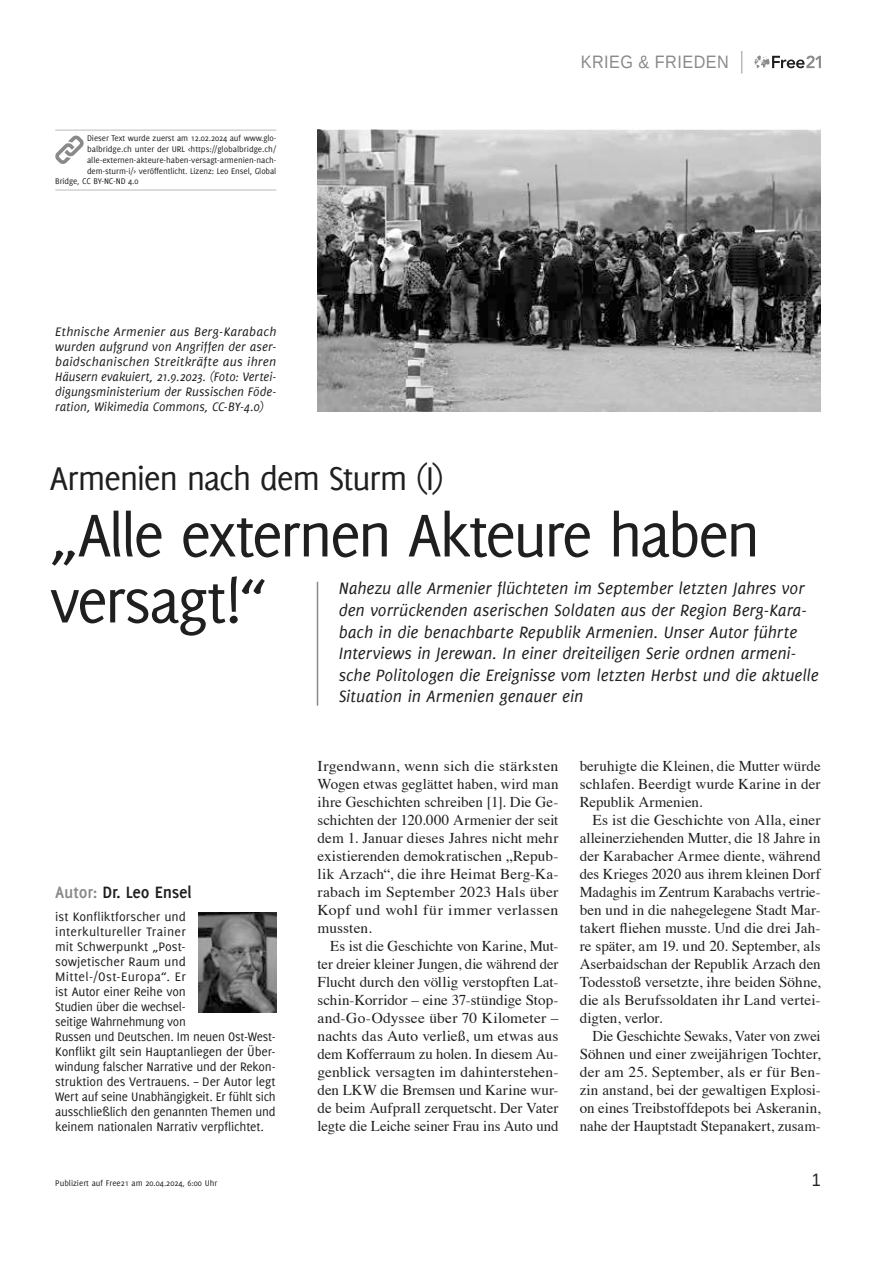
<style>
.page{position:relative;width:893px;height:1263px;background:#fff}
.page>*{position:absolute;margin:0;border:0;box-sizing:border-box;transform-origin:0 0}
.t1{font:66px/66px "Delicious";letter-spacing:-.045em;color:#1f1f1f}
.t2{font:36px "Delicious";letter-spacing:-.04em;color:#1f1f1f}
.t3{font:italic 18px/21.6px "Delicious";color:#1f1f1f}
.t4{font:700 18px "Delicious";letter-spacing:-.01em;color:#1f1f1f}
.t5{font:18px "Liberation Sans";letter-spacing:.03em;color:#8a8a8a;scale:.9 1}
.t6{font:18px "Liberation Sans";color:#1f1f1f;scale:.9 1}
.t7{font:15px/18px "Times";letter-spacing:.005em;color:#1f1f1f;text-align:justify}
.t8{font:15px/18px "Times";letter-spacing:.005em;color:#1f1f1f;text-align:justify;scale:1.05 1}
.t9{font:13.5px/15px "Delicious";letter-spacing:-.015em;color:#1f1f1f}
.t10{font:italic 13.5px/15px "Delicious";color:#1f1f1f;text-align:justify}
.t11{font:9px "Delicious";letter-spacing:-.005em;color:#1f1f1f}
.s1{color:#8a8a8a}
</style>
<div class="page">
<svg style="left:755px;top:55px;width:66px;height:13px"></svg>
<svg style="left:741px;top:51px;width:1px;height:23px"></svg>
<hr style="left:317px;top:582px;width:1px;height:124px;background:#8a8a8a">
<img style="left:317px;top:130px;width:504px;height:281px">
<hr style="left:55px;top:130px;width:221px;height:1px;background:#bababa">
<hr style="left:55px;top:190px;width:221px;height:1px;background:#bababa">
<svg style="left:55px;top:135px;width:29px;height:29px"></svg>
<img style="left:199px;top:912px;width:77px;height:101px">
<p class="t11" style="left:87px;top:133px;width:191px">Dieser Text wurde zuerst am 12.02.2024 auf www.glo-</p>
<p class="t11" style="left:87px;top:144px;width:191px">balbridge.ch unter der URL &lt;https://globalbridge.ch/</p>
<p class="t11" style="left:87px;top:155px;width:191px">alle-externen-akteure-haben-versagt-armenien-nach-</p>
<p class="t11" style="left:87px;top:165px;width:191px">dem-sturm-i/&gt; veröffentlicht. Lizenz: Leo Ensel, Global</p>
<p class="t11" style="left:55px;top:176px;width:85px">Bridge, CC BY-NC-ND 4.0</p>
<p class="t10" style="left:55px;top:324px;width:223px">Ethnische Armenier aus Berg-Karabach wurden aufgrund von Angriffen der aser&shy;baidschanischen Streitkräfte aus ihren Häusern evakuiert, 21.9.2023. (Foto: Vertei&shy;digungsministerium der Russischen Föde&shy;ration, Wikimedia Commons, CC-BY-4.0)</p>
<p class="t5" style="left:581px;top:51px;width:166px">KRIEG &amp; FRIEDEN</p>
<h2 class="t2" style="left:50px;top:458px;width:395px">Armenien nach dem Sturm (I)</h2>
<h1 class="t1" style="left:50px;top:501px;width:712px">„Alle externen Akteure haben versagt!“</h1>
<p class="t3" style="left:339px;top:578px;width:481px">Nahezu alle Armenier flüchteten im September letzten Jahres vor den vorrückenden aserischen Soldaten aus der Region Berg-Kara&shy;bach in die benachbarte Republik Armenien. Unser Autor führte Interviews in Jerewan. In einer dreiteiligen Serie ordnen armeni&shy;sche Politologen die Ereignisse vom letzten Herbst und die aktuelle Situation in Armenien genauer ein</p>
<p class="t4" style="left:55px;top:882px;width:138px"><span class="s1">Autor:</span> Dr. Leo Ensel</p>
<p class="t9" style="left:55px;top:909px;width:222px">ist Konfliktforscher und<br>interkultureller Trainer<br>mit Schwerpunkt „Post-<br>sowjetischer Raum und Mittel-/Ost-Europa“. Er<br>ist Autor einer Reihe von<br>Studien über die wechsel-<br>seitige Wahrnehmung von<br>Russen und Deutschen. Im neuen Ost-West-Konflikt gilt sein Hauptanliegen der Über&shy;windung falscher Narrative und der Rekon&shy;struktion des Vertrauens. – Der Autor legt Wert auf seine Unabhängigkeit. Er fühlt sich ausschließlich den genannten Themen und keinem nationalen Narrativ verpflichtet.</p>
<p class="t8" style="left:317px;top:756px;width:231px">Irgendwann, wenn sich die stärksten Wogen etwas geglättet haben, wird man ihre Geschichten schreiben [1]. Die Ge&shy;schichten der 120.000 Armenier der seit dem 1. Januar dieses Jahres nicht mehr existierenden demokratischen „Repub&shy;lik Arzach“, die ihre Heimat Berg-Ka&shy;rabach im September 2023 Hals über Kopf und wohl für immer verlassen mussten.</p>
<p class="t7" style="left:317px;top:936px;width:242px;text-indent:13px">Es ist die Geschichte von Karine, Mut&shy;ter dreier kleiner Jungen, die während der Flucht durch den völlig verstopften Lat&shy;schin-Korridor – eine 37-stündige Stop&shy;and-Go-Odyssee über 70 Kilometer – nachts das Auto verließ, um etwas aus dem Kofferraum zu holen. In diesem Au&shy;genblick versagten im dahinterstehen&shy;den LKW die Bremsen und Karine wur&shy;de beim Aufprall zerquetscht. Der Vater legte die Leiche seiner Frau ins Auto und</p>
<p class="t7" style="left:580px;top:756px;width:242px">beruhigte die Kleinen, die Mutter würde schlafen. Beerdigt wurde Karine in der Republik Armenien.</p>
<p class="t7" style="left:580px;top:810px;width:242px;text-indent:13px">Es ist die Geschichte von Alla, einer alleinerziehenden Mutter, die 18 Jahre in der Karabacher Armee diente, während des Krieges 2020 aus ihrem kleinen Dorf Madaghis im Zentrum Karabachs vertrie&shy;ben und in die nahegelegene Stadt Mar&shy;takert fliehen musste. Und die drei Jah&shy;re später, am 19. und 20. September, als Aserbaidschan der Republik Arzach den Todesstoß versetzte, ihre beiden Söhne, die als Berufssoldaten ihr Land vertei&shy;digten, verlor.</p>
<p class="t7" style="left:580px;top:1026px;width:242px;text-indent:13px">Die Geschichte Sewaks, Vater von zwei Söhnen und einer zweijährigen Tochter, der am 25. September, als er für Ben&shy;zin anstand, bei der gewaltigen Explosi&shy;on eines Treibstoffdepots bei Askeranin, nahe der Hauptstadt Stepanakert, zusam-</p>
<p class="t11" style="left:55px;top:1177px;width:163px">Publiziert auf Free21 am 20.04.2024, 6:00 Uhr</p>
<p class="t6" style="left:812px;top:1168px;width:12px">1</p>
</div>
